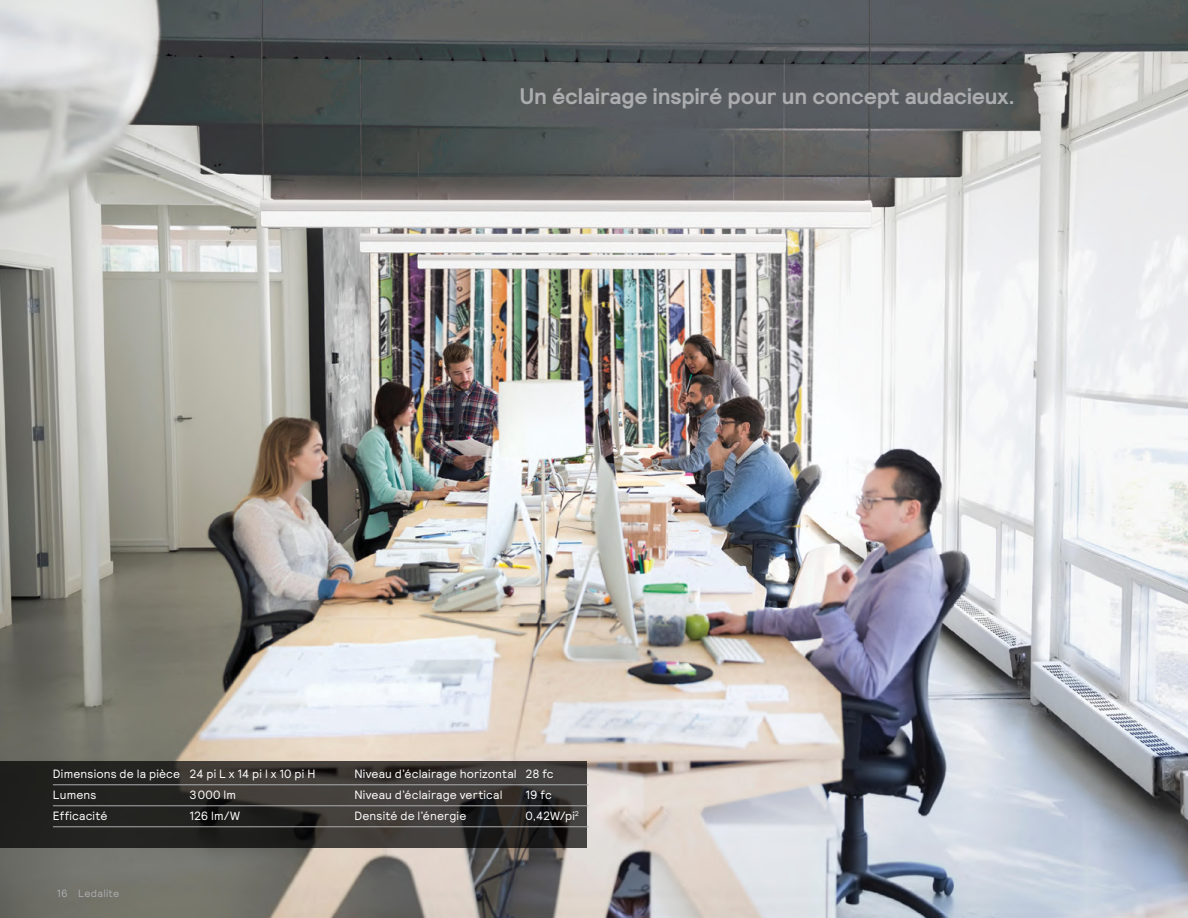
<style>
.page{position:relative;width:1188px;height:918px;background:#fff}
.page>*{position:absolute;margin:0;border:0;box-sizing:border-box;transform-origin:0 0}
.t1{font:700 22.5px "Relative";letter-spacing:-.01em;color:#abadaf}
.t2{font:12px "Relative";letter-spacing:.015em;color:#fff}
.t3{font:10.5px "Relative";letter-spacing:.025em;color:#abadaf}
</style>
<div class="page">
<img style="left:0;top:0;width:1188px;height:918px">
<svg style="left:0;top:761px;width:587px;height:87px;background:#312f2d"></svg>
<hr style="left:53px;top:785px;width:536px;height:1px;background:#abadaf">
<hr style="left:53px;top:806px;width:536px;height:1px;background:#abadaf">
<hr style="left:53px;top:827px;width:536px;height:1px;background:#abadaf">
<h1 class="t1" style="left:520px;top:82px;width:497px">Un éclairage inspiré pour un concept audacieux.</h1>
<p class="t2" style="left:53px;top:766px;width:264px">Dimensions de la pièce 24 pi L x 14 pi l x 10 pi H</p>
<p class="t2" style="left:354px;top:766px;width:201px">Niveau d’éclairage horizontal 28 fc</p>
<p class="t2" style="left:53px;top:787px;width:45px">Lumens</p>
<p class="t2" style="left:189px;top:787px;width:48px">3000 lm</p>
<p class="t2" style="left:354px;top:787px;width:150px">Niveau d’éclairage vertical</p>
<p class="t2" style="left:525px;top:787px;width:28px">19 fc</p>
<p class="t2" style="left:53px;top:808px;width:56px">Efficacité</p>
<p class="t2" style="left:189px;top:808px;width:52px">126 lm/W</p>
<p class="t2" style="left:354px;top:808px;width:113px">Densité de l’énergie</p>
<p class="t2" style="left:525px;top:808px;width:55px">0,42W/pi<sup>2</sup></p>
<p class="t3" style="left:57px;top:887px;width:64px">16 Ledalite</p>
</div>
